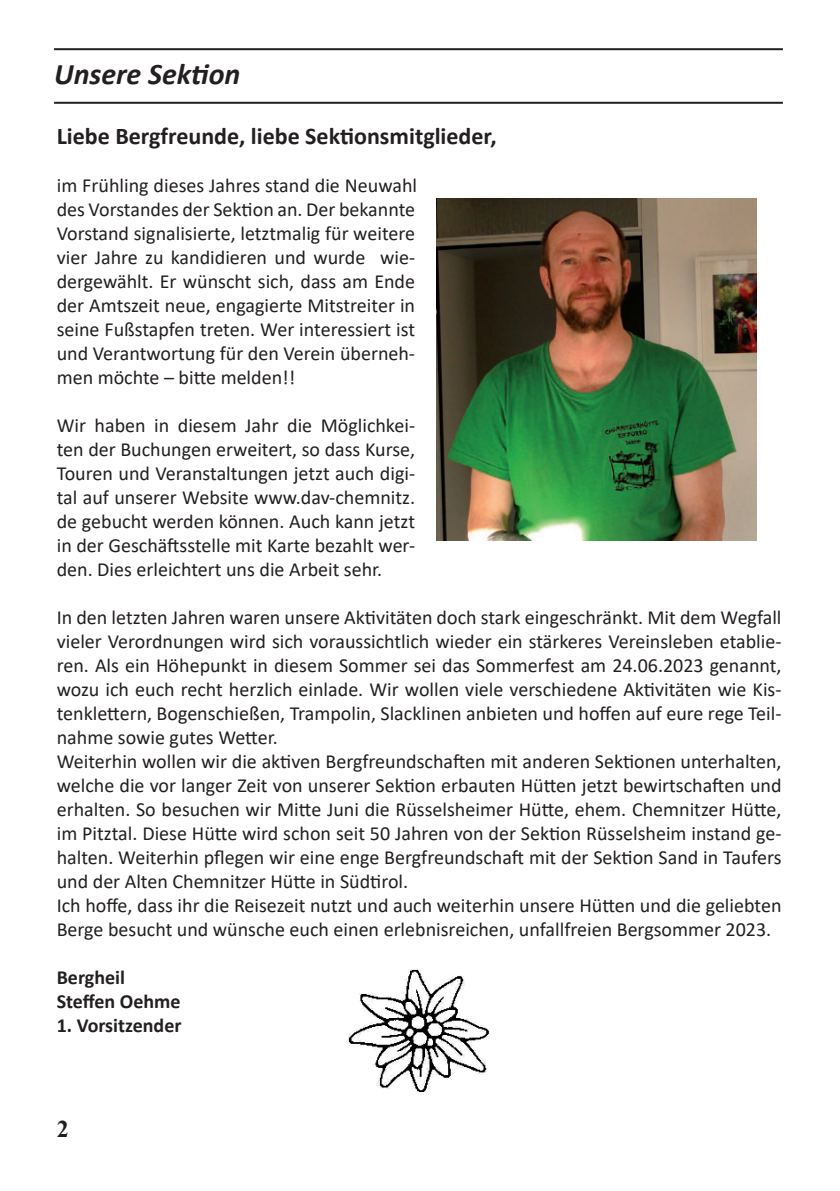
<style>
.page{position:relative;width:840px;height:1191px;background:#fff}
.page>*{position:absolute;margin:0;border:0;box-sizing:border-box;transform-origin:0 0}
.t1{font:italic 700 30px "Calibri";color:#231f20}
.t2{font:700 24px "Calibri";color:#231f20}
.t3{font:700 24px "Times New Roman";color:#231f20}
.t4{font:20px/24px "Calibri";color:#231f20;text-align:justify}
.t5{font:700 20px/24px "Calibri";color:#231f20}
</style>
<div class="page">
<hr style="left:54px;top:102px;width:728px;height:2px;background:#231f20">
<hr style="left:54px;top:48px;width:728px;height:2px;background:#231f20">
<img style="left:436px;top:198px;width:320px;height:342px">
<img style="left:348px;top:968px;width:142px;height:123px">
<h1 class="t1" style="left:54px;top:53px;width:188px">Unsere Sektion</h1>
<p class="t2" style="left:57px;top:119px;width:441px">Liebe Bergfreunde, liebe Sektionsmitglieder,</p>
<p class="t4" style="left:57px;top:173px;width:361px">im Frühling dieses Jahres stand die Neuwahl des Vorstandes der Sektion an. Der bekannte Vorstand signalisierte, letztmalig für weitere vier Jahre zu kandidieren und wurde wie&shy;dergewählt. Er wünscht sich, dass am Ende der Amtszeit neue, engagierte Mitstreiter in seine Fußstapfen treten. Wer interessiert ist und Verantwortung für den Verein überneh&shy;men möchte – bitte melden!!</p>
<p class="t4" style="left:57px;top:413px;width:360px">Wir haben in diesem Jahr die Möglichkei&shy;ten der Buchungen erweitert, so dass Kurse, Touren und Veranstaltungen jetzt auch digi&shy;tal auf unserer Website www.dav-chemnitz. de gebucht werden können. Auch kann jetzt in der Geschäftsstelle mit Karte bezahlt wer&shy;den. Dies erleichtert uns die Arbeit sehr.</p>
<p class="t4" style="left:57px;top:605px;width:726px;text-align:left">In den letzten Jahren waren unsere Aktivitäten doch stark eingeschränkt. Mit dem Wegfall vieler Verordnungen wird sich voraussichtlich wieder ein stärkeres Vereinsleben etablie&shy;ren. Als ein Höhepunkt in diesem Sommer sei das Sommerfest am 24.06.2023 genannt, wozu ich euch recht herzlich einlade. Wir wollen viele verschiedene Aktivitäten wie Kis&shy;tenklettern, Bogenschießen, Trampolin, Slacklinen anbieten und hoffen auf eure rege Teil&shy;nahme sowie gutes Wetter.<br>Weiterhin wollen wir die aktiven Bergfreundschaften mit anderen Sektionen unterhalten, welche die vor langer Zeit von unserer Sektion erbauten Hütten jetzt bewirtschaften und erhalten. So besuchen wir Mitte Juni die Rüsselsheimer Hütte, ehem. Chemnitzer Hütte, im Pitztal. Diese Hütte wird schon seit 50 Jahren von der Sektion Rüsselsheim instand ge&shy;halten. Weiterhin pflegen wir eine enge Bergfreundschaft mit der Sektion Sand in Taufers und der Alten Chemnitzer Hütte in Südtirol.<br>Ich hoffe, dass ihr die Reisezeit nutzt und auch weiterhin unsere Hütten und die geliebten Berge besucht und wünsche euch einen erlebnisreichen, unfallfreien Bergsommer 2023.</p>
<p class="t5" style="left:57px;top:965px;width:125px">Bergheil<br>Steffen Oehme</p>
<p class="t5" style="left:57px;top:1013px;width:126px">1. Vorsitzender</p>
<p class="t3" style="left:57px;top:1114px;width:13px">2</p>
</div>
